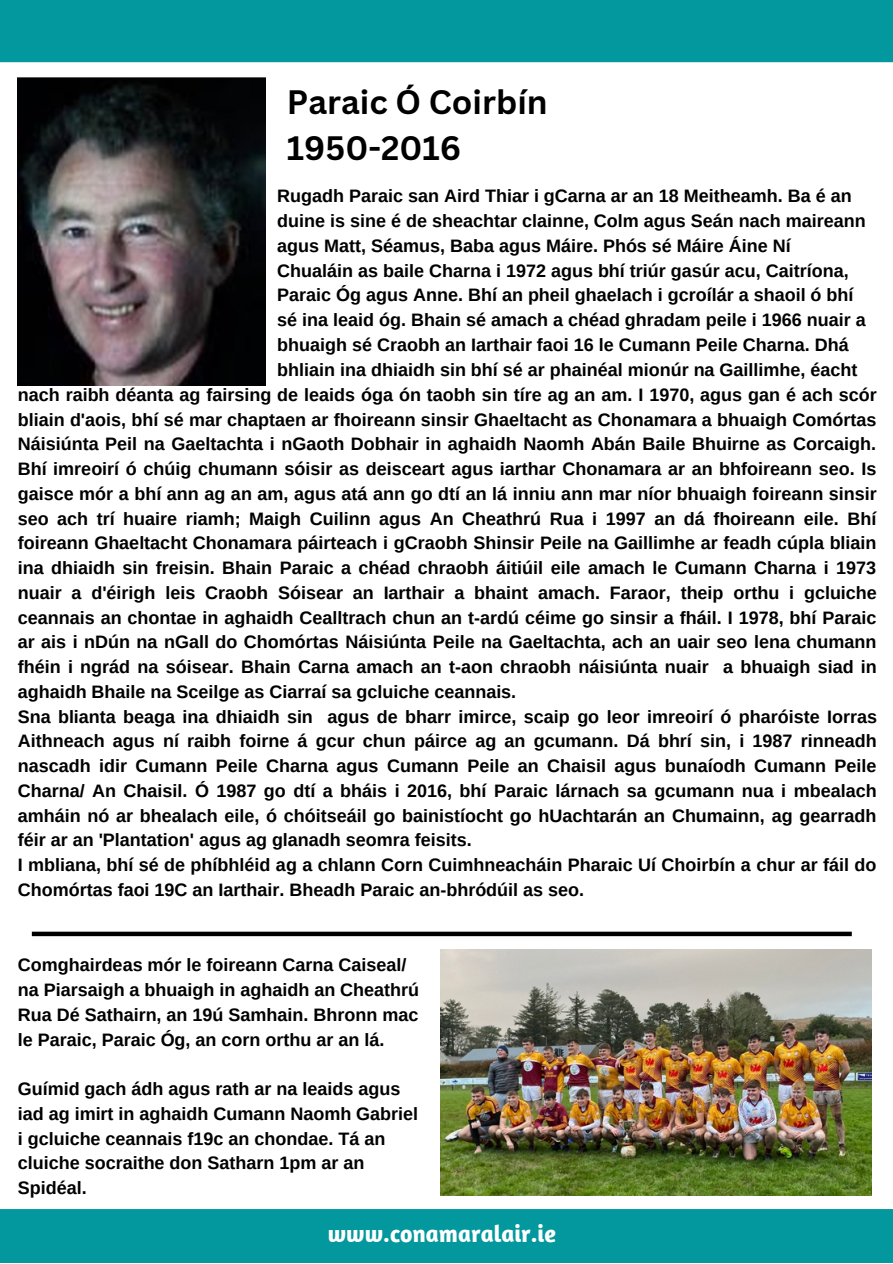
<style>
.page{position:relative;width:893px;height:1264px;background:#fff}
.page>*{position:absolute;margin:0;border:0;box-sizing:border-box;transform-origin:0 0}
.t1{font:700 33px/46px "Canva Sans";color:#000}
.t2{font:700 24px "Amaranth";color:#fff}
.t3{font:700 18px/24.8px "Arimo";color:#000}
</style>
<div class="page">
<div style="left:0;top:0;width:892px;height:62px;background:#03989e"></div>
<div style="left:0;top:1208px;width:892px;height:54px;background:#03989e"></div>
<img style="left:18px;top:77px;width:247px;height:308px">
<div style="left:32px;top:931px;width:819px;height:5px;background:#000"></div>
<img style="left:440px;top:949px;width:431px;height:246px">
<h1 class="t1" style="left:287px;top:78px;width:262px">Paraic Ó Coirbín<br>1950-2016</h1>
<p class="t3" style="left:277px;top:184px;width:590px">Rugadh Paraic san Aird Thiar i gCarna ar an 18 Meitheamh. Ba é an duine is sine é de sheachtar clainne, Colm agus Seán nach maireann agus Matt, Séamus, Baba agus Máire. Phós sé Máire Áine Ní Chualáin as baile Charna i 1972 agus bhí triúr gasúr acu, Caitríona, Paraic Óg agus Anne. Bhí an pheil ghaelach i gcroílár a shaoil ó bhí sé ina leaid óg. Bhain sé amach a chéad ghradam peile i 1966 nuair a bhuaigh sé Craobh an Iarthair faoi 16 le Cumann Peile Charna. Dhá bhliain ina dhiaidh sin bhí sé ar phainéal mionúr na Gaillimhe, éacht</p>
<p class="t3" style="left:18px;top:382px;width:860px">nach raibh déanta ag fairsing de leaids óga ón taobh sin tíre ag an am. I 1970, agus gan é ach scór bliain d'aois, bhí sé mar chaptaen ar fhoireann sinsir Ghaeltacht as Chonamara a bhuaigh Comórtas Náisiúnta Peil na Gaeltachta i nGaoth Dobhair in aghaidh Naomh Abán Baile Bhuirne as Corcaigh.<br>Bhí imreoirí ó chúig chumann sóisir as deisceart agus iarthar Chonamara ar an bhfoireann seo. Is gaisce mór a bhí ann ag an am, agus atá ann go dtí an lá inniu ann mar níor bhuaigh foireann sinsir seo ach trí huaire riamh; Maigh Cuilinn agus An Cheathrú Rua i 1997 an dá fhoireann eile. Bhí foireann Ghaeltacht Chonamara páirteach i gCraobh Shinsir Peile na Gaillimhe ar feadh cúpla bliain ina dhiaidh sin freisin. Bhain Paraic a chéad chraobh áitiúil eile amach le Cumann Charna i 1973 nuair a d'éirigh leis Craobh Sóisear an Iarthair a bhaint amach. Faraor, theip orthu i gcluiche ceannais an chontae in aghaidh Cealltrach chun an t-ardú céime go sinsir a fháil. I 1978, bhí Paraic ar ais i nDún na nGall do Chomórtas Náisiúnta Peile na Gaeltachta, ach an uair seo lena chumann fhéin i ngrád na sóisear. Bhain Carna amach an t-aon chraobh náisiúnta nuair a bhuaigh siad in aghaidh Bhaile na Sceilge as Ciarraí sa gcluiche ceannais.<br>Sna blianta beaga ina dhiaidh sin agus de bharr imirce, scaip go leor imreoirí ó pharóiste Iorras Aithneach agus ní raibh foirne á gcur chun páirce ag an gcumann. Dá bhrí sin, i 1987 rinneadh nascadh idir Cumann Peile Charna agus Cumann Peile an Chaisil agus bunaíodh Cumann Peile Charna/ An Chaisil. Ó 1987 go dtí a bháis i 2016, bhí Paraic lárnach sa gcumann nua i mbealach amháin nó ar bhealach eile, ó chóitseáil go bainistíocht go hUachtarán an Chumainn, ag gearradh féir ar an 'Plantation' agus ag glanadh seomra feisits.<br>I mbliana, bhí sé de phíbhléid ag a chlann Corn Cuimhneacháin Pharaic Uí Choirbín a chur ar fáil do Chomórtas faoi 19C an Iarthair. Bheadh Paraic an-bhródúil as seo.</p>
<p class="t3" style="left:18px;top:952px;width:403px">Comghairdeas mór le foireann Carna Caiseal/ na Piarsaigh a bhuaigh in aghaidh an Cheathrú Rua Dé Sathairn, an 19ú Samhain. Bhronn mac le Paraic, Paraic Óg, an corn orthu ar an lá.</p>
<p class="t3" style="left:18px;top:1076px;width:402px">Guímid gach ádh agus rath ar na leaids agus iad ag imirt in aghaidh Cumann Naomh Gabriel i gcluiche ceannais f19c an chondae. Tá an cluiche socraithe don Satharn 1pm ar an Spidéal.</p>
<h2 class="t2" style="left:328px;top:1218px;width:230px">www.conamaralair.ie</h2>
</div>
